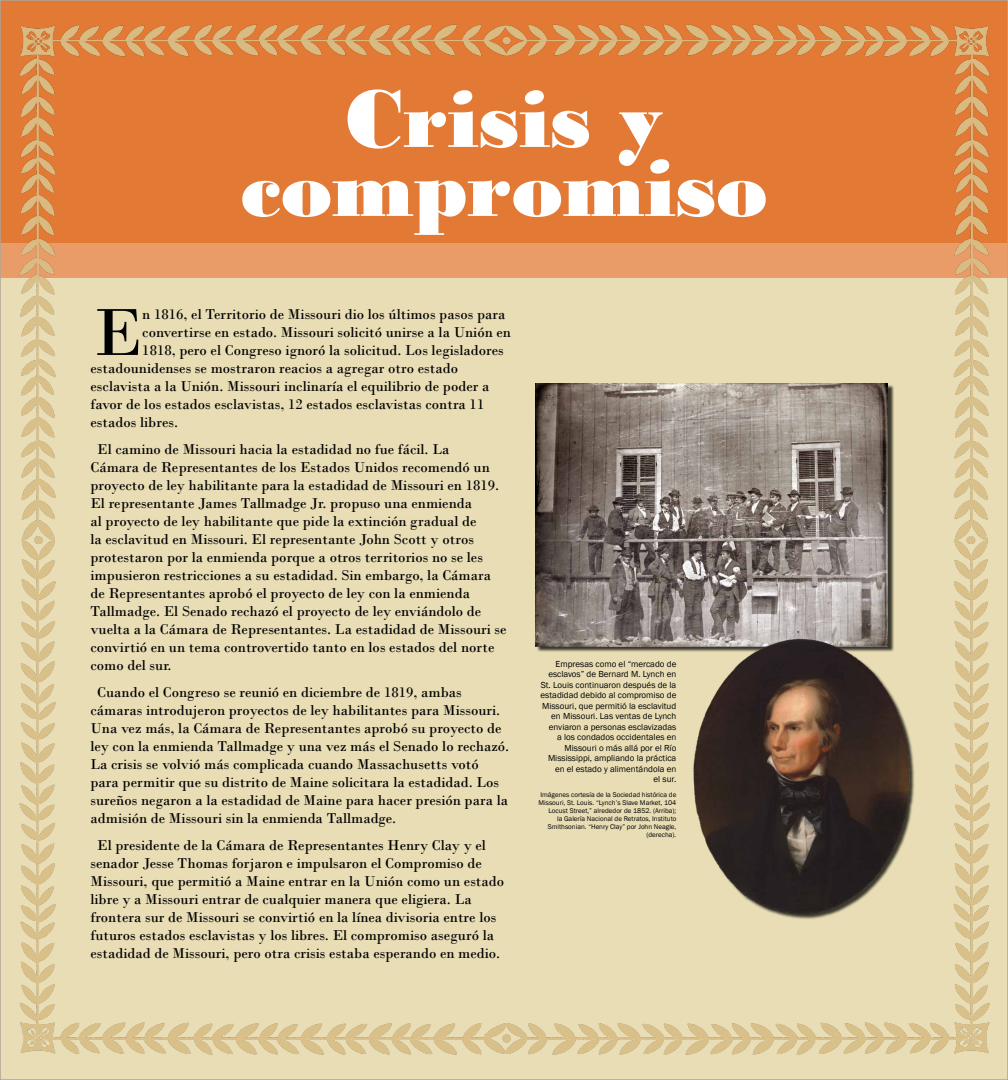
<style>
.page{position:relative;width:1008px;height:1080px;background:#fff}
.page>*{position:absolute;margin:0;border:0;box-sizing:border-box;transform-origin:0 0}
.t1{font:85px/69px "Bodoni MT Black";color:#fff;text-align:center}
.t2{font:70px "Bodoni";color:#000}
.t3{font:15px/18px "Bodoni";color:#000}
.t4{font:9px/10.5px "Franklin Gothic";color:#000;text-align:right}
.t5{font:7px/8px "Franklin Gothic";color:#000;text-align:right}
</style>
<div class="page">
<div style="left:2px;top:277px;width:1004px;height:801px;background:#e8ddb5"></div>
<div style="left:0;top:0;width:1008px;height:243px;background:#e27a35"></div>
<img style="left:13px;top:24px;width:981px;height:1038px">
<div style="left:537px;top:384px;width:357px;height:268px;background:#000;opacity:.75"></div>
<img style="left:536px;top:384px;width:352px;height:262px">
<img style="left:676px;top:626px;width:244px;height:299px">
<h1 class="t1" style="left:241px;top:84px;width:529px">Crisis y compromiso</h1>
<h2 class="t2" style="left:93px;top:291px;width:50px">E</h2>
<p class="t3" style="left:142px;top:305px;width:365px">n 1816, el Territorio de Missouri dio los últimos pasos para</p>
<p class="t3" style="left:142px;top:323px;width:370px">convertirse en estado. Missouri solicitó unirse a la Unión en</p>
<p class="t3" style="left:142px;top:341px;width:363px">1818, pero el Congreso ignoró la solicitud. Los legisladores</p>
<p class="t3" style="left:90px;top:359px;width:369px">estadounidenses se mostraron reacios a agregar otro estado</p>
<p class="t3" style="left:90px;top:377px;width:400px">esclavista a la Unión. Missouri inclinaría el equilibrio de poder a</p>
<p class="t3" style="left:90px;top:395px;width:395px">favor de los estados esclavistas, 12 estados esclavistas contra 11</p>
<p class="t3" style="left:90px;top:413px;width:89px">estados libres.</p>
<p class="t3" style="left:90px;top:440px;width:418px;text-indent:7px">El camino de Missouri hacia la estadidad no fue fácil. La<br>Cámara de Representantes de los Estados Unidos recomendó un proyecto de ley habilitante para la estadidad de Missouri en 1819.<br>El representante James Tallmadge Jr. propuso una enmienda<br>al proyecto de ley habilitante que pide la extinción gradual de<br>la esclavitud en Missouri. El representante John Scott y otros protestaron por la enmienda porque a otros territorios no se les impusieron restricciones a su estadidad. Sin embargo, la Cámara de Representantes aprobó el proyecto de ley con la enmienda Tallmadge. El Senado rechazó el proyecto de ley enviándolo de vuelta a la Cámara de Representantes. La estadidad de Missouri se convirtió en un tema controvertido tanto en los estados del norte como del sur.</p>
<p class="t3" style="left:90px;top:683px;width:420px;text-indent:7px">Cuando el Congreso se reunió en diciembre de 1819, ambas cámaras introdujeron proyectos de ley habilitantes para Missouri.<br>Una vez más, la Cámara de Representantes aprobó su proyecto de ley con la enmienda Tallmadge y una vez más el Senado lo rechazó.<br>La crisis se volvió más complicada cuando Massachusetts votó para permitir que su distrito de Maine solicitara la estadidad. Los sureños negaron a la estadidad de Maine para hacer presión para la admisión de Missouri sin la enmienda Tallmadge.</p>
<p class="t3" style="left:90px;top:836px;width:415px;text-indent:7px">El presidente de la Cámara de Representantes Henry Clay y el senador Jesse Thomas forjaron e impulsaron el Compromiso de Missouri, que permitió a Maine entrar en la Unión como un estado libre y a Missouri entrar de cualquier manera que eligiera. La frontera sur de Missouri se convirtió en la línea divisoria entre los futuros estados esclavistas y los libres. El compromiso aseguró la estadidad de Missouri, pero otra crisis estaba esperando en medio.</p>
<p class="t4" style="left:541px;top:659px;width:137px">Empresas como el “mercado de esclavos” de Bernard M. Lynch en<br>St. Louis continuaron después de la estadidad debido al compromiso de<br>Missouri, que permitió la esclavitud en Missouri. Las ventas de Lynch enviaron a personas esclavizadas<br>a los condados occidentales en<br>Missouri o más allá por el Río<br>Mississippi, ampliando la práctica en el estado y alimentándola en<br>el sur.</p>
<p class="t5" style="left:539px;top:791px;width:139px">Imágenes cortesía de la Sociedad histórica de Missouri, St. Louis. “Lynch’s Slave Market, 104<br>Locust Street,” alrededor de 1852. (Arriba);<br>la Galería Nacional de Retratos, Instituto Smithsonian. “Henry Clay” por John Neagle, (derecha).</p>
</div>
